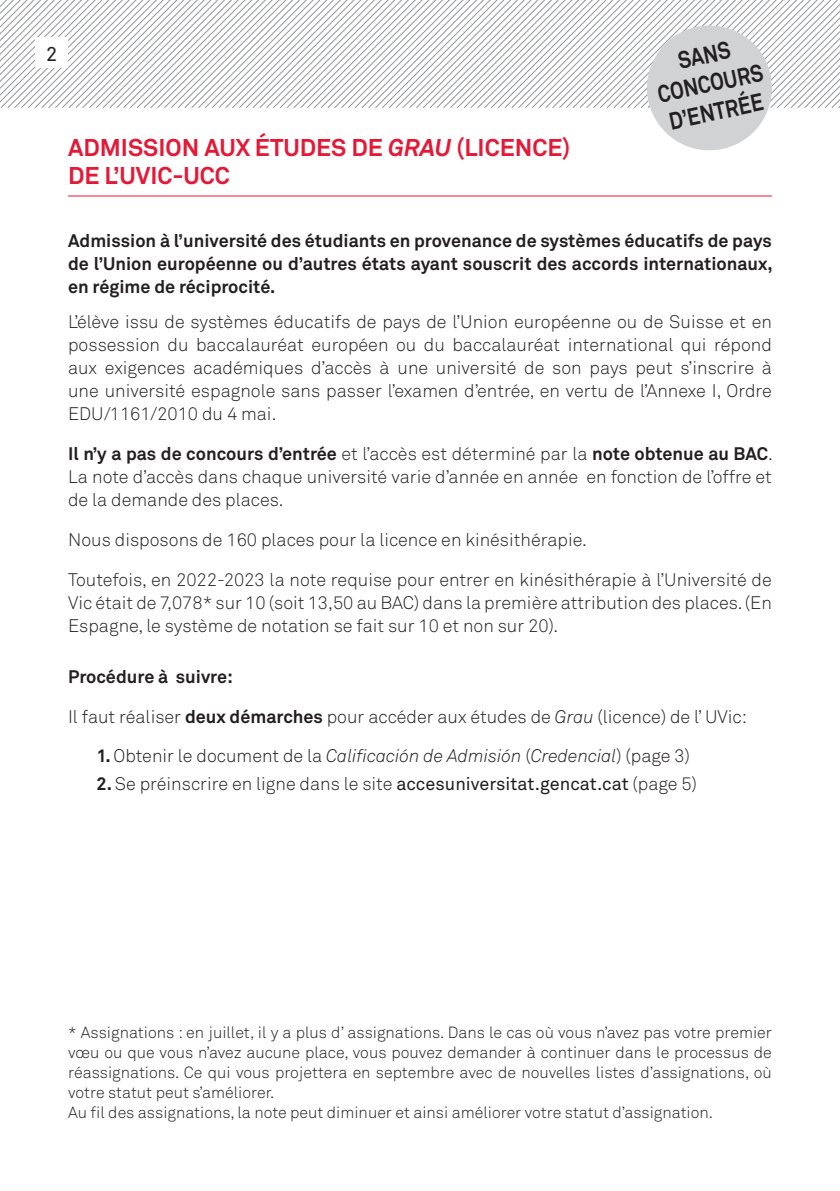
<style>
.page{position:relative;width:840px;height:1191px;background:#fff}
.page>*{position:absolute;margin:0;border:0;box-sizing:border-box;transform-origin:0 0}
.t1{font:700 24px/28.8px "Akkurat";color:#e51836}
.t2{font:700 24px/28.8px "Akkurat";color:#231f20;text-align:center;scale:.84 1}
.t3{font:20px "Akkurat";color:#231f20}
.t4{font:300 18px/23px "Akkurat";color:#231f20;text-align:justify}
.t5{font:700 18px/23px "Akkurat";color:#231f20;text-align:justify}
.t6{font:300 18px "Akkurat";color:#211d1e}
.t7{font:italic 300 18px "Akkurat";color:#211d1e}
.t8{font:300 16px/20px "Akkurat";color:#231f20;text-align:justify}
.s1{font-style:italic}
.s2{font-weight:700}
.s3{font-weight:700;font-style:normal;color:#231f20}
.s4{font-style:normal}
.s5{font-weight:700;color:#231f20}
.s6{font-weight:400}
</style>
<div class="page">
<hr style="left:68px;top:196px;width:703px;height:1px;background:#e51836">
<svg style="left:0;top:0;width:839px;height:151px"></svg>
<p class="t3" style="left:46px;top:41px;width:13px">2</p>
<p class="t1" style="left:68px;top:132px;width:503px">ADMISSION AUX ÉTUDES DE <span class="s1">GRAU</span> (LICENCE)<br>DE L’UVIC-UCC</p>
<p class="t2" style="left:648px;top:52px;width:129px;rotate:-12deg">SANS<br>CONCOURS<br>D’ENTRÉE</p>
<p class="t5" style="left:68px;top:229px;width:705px">Admission à l’université des étudiants en provenance de systèmes éducatifs de pays de l’Union européenne ou d’autres états ayant souscrit des accords internationaux, en régime de réciprocité.</p>
<p class="t4" style="left:68px;top:310px;width:705px">L’élève issu de systèmes éducatifs de pays de l’Union européenne ou de Suisse et en possession du baccalauréat européen ou du baccalauréat international qui répond aux exigences académiques d’accès à une université de son pays peut s’inscrire à une université espagnole sans passer l’examen d’entrée, en vertu de l’Annexe I, Ordre EDU/1161/2010 du 4 mai.</p>
<p class="t4" style="left:68px;top:442px;width:705px"><span class="s2">Il n’y a pas de concours d’entrée</span> et l’accès est déterminé par la <span class="s2">note obtenue au BAC</span>.<br>La note d’accès dans chaque université varie d’année en année en fonction de l’offre et de la demande des places.</p>
<p class="t4" style="left:68px;top:528px;width:520px">Nous disposons de 160 places pour la licence en kinésithérapie.</p>
<p class="t4" style="left:68px;top:568px;width:704px">Toutefois, en 2022-2023 la note requise pour entrer en kinésithérapie à l’Université de Vic était de 7,078* sur 10 (soit 13,50 au BAC) dans la première attribution des places. (En Espagne, le système de notation se fait sur 10 et non sur 20).</p>
<p class="t5" style="left:68px;top:665px;width:166px">Procédure à suivre:</p>
<p class="t6" style="left:68px;top:705px;width:680px">Il faut réaliser <span class="s2">deux démarches</span> pour accéder aux études de <span class="s1">Grau</span> (licence) de l’ UVic:</p>
<p class="t7" style="left:96px;top:744px;width:594px"><span class="s3">1.</span> <span class="s4">Obtenir le document de la</span> Calificación de Admisión <span class="s4">(</span>Credencial<span class="s4">) (page 3)</span></p>
<p class="t6" style="left:96px;top:772px;width:601px"><span class="s5">2.</span> Se préinscrire en ligne dans le site <span class="s6">accesuniversitat.gencat.cat</span> (page 5)</p>
<p class="t8" style="left:68px;top:1022px;width:705px">* Assignations : en juillet, il y a plus d’ assignations. Dans le cas où vous n’avez pas votre premier vœu ou que vous n’avez aucune place, vous pouvez demander à continuer dans le processus de réassignations. Ce qui vous projettera en septembre avec de nouvelles listes d’assignations, où votre statut peut s’améliorer.</p>
<p class="t8" style="left:68px;top:1102px;width:646px">Au fil des assignations, la note peut diminuer et ainsi améliorer votre statut d’assignation.</p>
</div>
